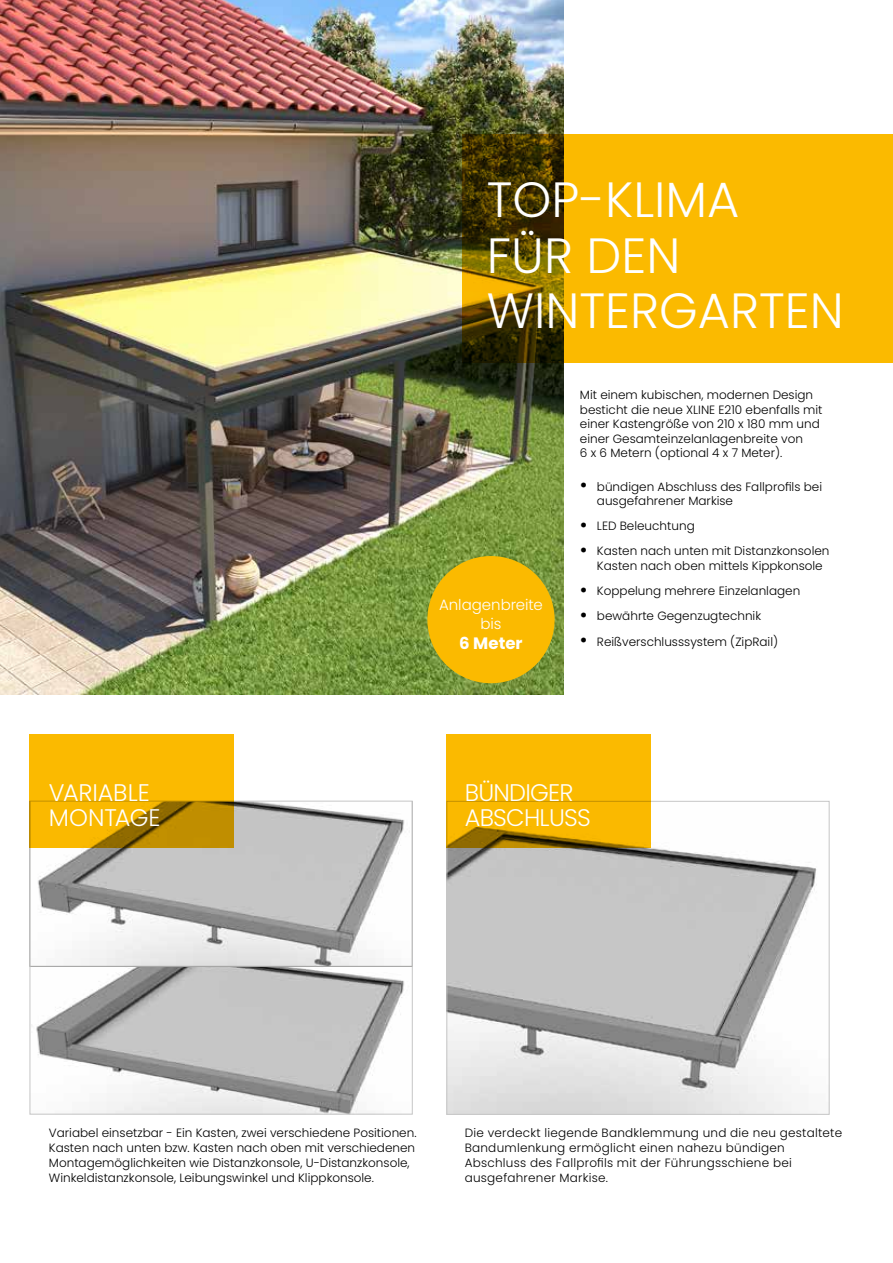
<style>
.page{position:relative;width:893px;height:1263px;background:#fff}
.page>*{position:absolute;margin:0;border:0;box-sizing:border-box;transform-origin:0 0}
.t1{font:300 49.5px/55.5px "Poppins";color:#fff}
.t2{font:300 24px/25.5px "Poppins";letter-spacing:-.03em;color:#fff}
.t3{font:300 24px/25.5px "Poppins";letter-spacing:-.005em;color:#fff}
.t4{font:700 16.5px "Poppins";color:#fff}
.t5{font:300 15px/19.5px "Poppins";color:#fff;text-align:center}
.t6{font:300 12px/14.4px "Poppins";color:#000}
.t7{font:300 12px/15px "Poppins";letter-spacing:.02em;color:#000}
.s1{font-size:21px}
</style>
<div class="page">
<img style="left:32px;top:966px;width:378px;height:146px">
<svg style="left:32px;top:803px;width:378px;height:163px"></svg>
<img style="left:449px;top:848px;width:368px;height:264px">
<img style="left:0;top:0;width:563px;height:694px">
<svg style="left:462px;top:134px;width:431px;height:228px;fill:#fbba00"></svg>
<svg style="left:419px;top:548px;width:143px;height:143px"></svg>
<svg style="left:30px;top:734px;width:204px;height:114px;fill:#fbba00"></svg>
<div style="left:447px;top:734px;width:204px;height:114px;background:#fbba00"></div>
<h1 class="t1" style="left:487px;top:172px;width:358px">TOP-KLIMA<br>FÜR DEN<br>WINTERGARTEN</h1>
<p class="t5" style="left:439px;top:595px;width:105px">Anlagenbreite bis</p>
<h3 class="t4" style="left:459px;top:634px;width:65px">6 Meter</h3>
<p class="t6" style="left:580px;top:388px;width:244px">Mit einem kubischen, modernen Design besticht die neue XLINE E210 ebenfalls mit einer Kastengröße von 210 x 180 mm und einer Gesamteinzelanlagenbreite von<br>6 x 6 Metern (optional 4 x 7 Meter).</p>
<p class="t6" style="left:597px;top:479px;width:227px;text-indent:-17px"><span class="s1">•</span> bündigen Abschluss des Fallprofils bei ausgefahrener Markise</p>
<p class="t6" style="left:580px;top:519px;width:116px"><span class="s1">•</span> LED Beleuchtung</p>
<p class="t6" style="left:597px;top:544px;width:234px;text-indent:-17px"><span class="s1">•</span> Kasten nach unten mit Distanzkonsolen<br>Kasten nach oben mittels Kippkonsole</p>
<p class="t6" style="left:580px;top:584px;width:222px"><span class="s1">•</span> Koppelung mehrere Einzelanlagen</p>
<p class="t6" style="left:580px;top:609px;width:183px"><span class="s1">•</span> bewährte Gegenzugtechnik</p>
<p class="t6" style="left:580px;top:634px;width:200px"><span class="s1">•</span> Reißverschlusssystem (ZipRail)</p>
<h2 class="t3" style="left:49px;top:780px;width:113px">VARIABLE<br>MONTAGE</h2>
<h2 class="t2" style="left:465px;top:780px;width:128px">BÜNDIGER<br>ABSCHLUSS</h2>
<p class="t6" style="left:49px;top:1126px;width:369px;line-height:15px">Variabel einsetzbar - Ein Kasten, zwei verschiedene Positionen.<br>Kasten nach unten bzw. Kasten nach oben mit verschiedenen Montagemöglichkeiten wie Distanzkonsole, U-Distanzkonsole, Winkeldistanzkonsole, Leibungswinkel und Klippkonsole.</p>
<p class="t7" style="left:465px;top:1126px;width:379px">Die verdeckt liegende Bandklemmung und die neu gestaltete Bandumlenkung ermöglicht einen nahezu bündigen Abschluss des Fallprofils mit der Führungsschiene bei ausgefahrener Markise.</p>
</div>
